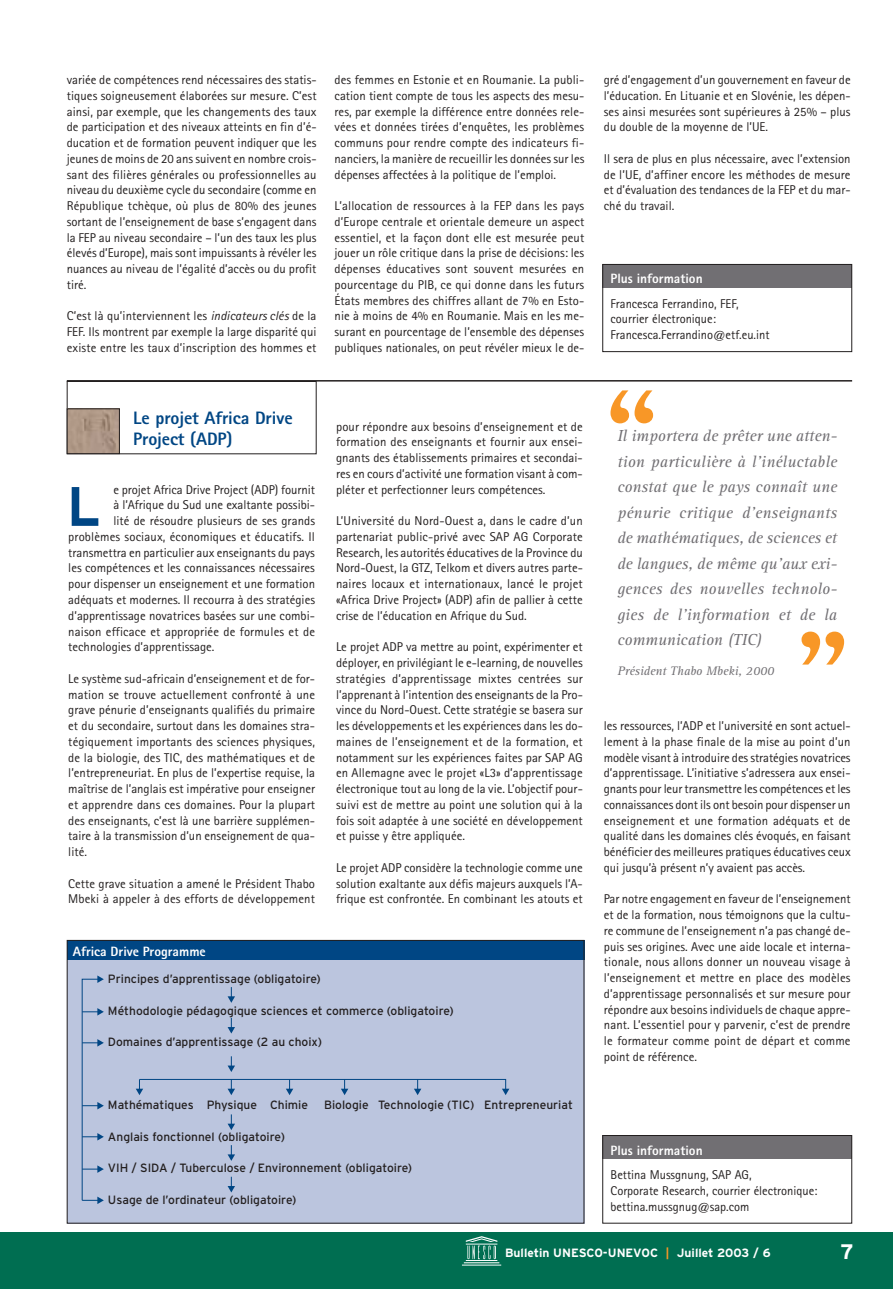
<style>
.page{position:relative;width:893px;height:1289px;background:#fff}
.page>*{position:absolute;margin:0;border:0;box-sizing:border-box;transform-origin:0 0}
.t1{font:700 129.9px "Rotis Serif";color:#f89727}
.t2{font:700 55.5px "Interstate";color:#004684}
.t3{font:700 21px "Interstate";color:#fff}
.t4{font:800 18px/21px "Rotis Sans Serif";letter-spacing:-.005em;color:#004684}
.t5{font:italic 16.5px/25.5px "Rotis Serif";letter-spacing:.01em;color:#716f73;text-align:justify}
.t6{font:800 13.5px "Rotis Sans Serif";color:#fff}
.t7{font:12.75px/15.8px "Rotis Sans Serif";color:#231f1f;text-align:justify}
.t8{font:italic 12.75px "Rotis Serif";color:#716f73}
.t9{font:12px "Interstate";color:#231f1f}
.t10{font:700 12px "Interstate";color:#fff}
.s1{font-style:italic}
.s2{color:#f89727}
</style>
<div class="page">
<div style="left:0;top:1232px;width:892px;height:56px;background:#006e51"></div>
<div style="left:67px;top:381px;width:249px;height:73px;border:1px solid #231f1f"></div>
<img style="left:69px;top:410px;width:49px;height:42px">
<div style="left:67px;top:408px;width:53px;height:46px;border:1px solid #231f1f"></div>
<div style="left:67px;top:940px;width:517px;height:20px;background:#004684"></div>
<div style="left:67px;top:960px;width:517px;height:263px;background:#bbc5de"></div>
<svg style="left:81px;top:975px;width:23px;height:229px"></svg>
<svg style="left:227px;top:1114px;width:8px;height:16px"></svg>
<svg style="left:227px;top:1145px;width:8px;height:15px"></svg>
<svg style="left:227px;top:1176px;width:8px;height:16px"></svg>
<svg style="left:227px;top:1056px;width:8px;height:16px"></svg>
<svg style="left:227px;top:1017px;width:8px;height:16px"></svg>
<svg style="left:227px;top:987px;width:8px;height:15px"></svg>
<svg style="left:136px;top:1078px;width:373px;height:17px"></svg>
<div style="left:67px;top:940px;width:517px;height:283px;border:1px solid #231f1f"></div>
<svg style="left:462px;top:1236px;width:39px;height:29px"></svg>
<hr style="left:67px;top:380px;width:785px;height:1px;background:#231f1f">
<div style="left:602px;top:264px;width:250px;height:23px;background:#716f73"></div>
<div style="left:602px;top:264px;width:250px;height:88px;border:1px solid #231f1f"></div>
<div style="left:602px;top:1135px;width:250px;height:23px;background:#716f73"></div>
<div style="left:602px;top:1135px;width:250px;height:88px;border:1px solid #231f1f"></div>
<p class="t7" style="left:67px;top:73px;width:251px">variée de compétences rend nécessaires des statis&shy;tiques soigneusement élaborées sur mesure. C’est ainsi, par exemple, que les changements des taux de participation et des niveaux atteints en fin d’é&shy;ducation et de formation peuvent indiquer que les jeunes de moins de 20 ans suivent en nombre crois&shy;sant des filières générales ou professionnelles au niveau du deuxième cycle du secondaire (comme en République tchèque, où plus de 80% des jeunes sortant de l’enseignement de base s’engagent dans la FEP au niveau secondaire – l’un des taux les plus élevés d’Europe), mais sont impuissants à révéler les nuances au niveau de l’égalité d’accès ou du profit tiré.</p>
<p class="t7" style="left:67px;top:309px;width:251px">C’est là qu’interviennent les <span class="s1">indicateurs clés</span> de la FEF. Ils montrent par exemple la large disparité qui existe entre les taux d’inscription des hommes et</p>
<p class="t7" style="left:334px;top:73px;width:251px">des femmes en Estonie et en Roumanie. La publi&shy;cation tient compte de tous les aspects des mesu&shy;res, par exemple la différence entre données rele&shy;vées et données tirées d’enquêtes, les problèmes communs pour rendre compte des indicateurs fi&shy;nanciers, la manière de recueillir les données sur les dépenses affectées à la politique de l’emploi.</p>
<p class="t7" style="left:334px;top:199px;width:251px">L’allocation de ressources à la FEP dans les pays d’Europe centrale et orientale demeure un aspect essentiel, et la façon dont elle est mesurée peut jouer un rôle critique dans la prise de décisions: les dépenses éducatives sont souvent mesurées en pourcentage du PIB, ce qui donne dans les futurs États membres des chiffres allant de 7% en Esto&shy;nie à moins de 4% en Roumanie. Mais en les me&shy;surant en pourcentage de l’ensemble des dépenses publiques nationales, on peut révéler mieux le de-</p>
<h3 class="t4" style="left:133px;top:409px;width:161px">Le projet Africa Drive<br>Project (ADP)</h3>
<p class="t7" style="left:113px;top:483px;width:203px">e projet Africa Drive Project (ADP) fournit</p>
<p class="t7" style="left:113px;top:498px;width:203px">à l’Afrique du Sud une exaltante possibi-</p>
<p class="t7" style="left:113px;top:514px;width:203px">lité de résoudre plusieurs de ses grands</p>
<p class="t7" style="left:68px;top:530px;width:248px">problèmes sociaux, économiques et éducatifs. Il</p>
<p class="t7" style="left:68px;top:546px;width:248px">transmettra en particulier aux enseignants du pays</p>
<p class="t7" style="left:68px;top:561px;width:248px">les compétences et les connaissances nécessaires</p>
<p class="t7" style="left:68px;top:577px;width:248px">pour dispenser un enseignement et une formation</p>
<p class="t7" style="left:68px;top:593px;width:248px">adéquats et modernes. Il recourra à des stratégies</p>
<p class="t7" style="left:68px;top:609px;width:248px">d’apprentissage novatrices basées sur une combi-</p>
<p class="t7" style="left:68px;top:624px;width:248px">naison efficace et appropriée de formules et de</p>
<p class="t7" style="left:68px;top:640px;width:148px">technologies d’apprentissage.</p>
<p class="t7" style="left:68px;top:672px;width:248px">Le système sud-africain d’enseignement et de for&shy;mation se trouve actuellement confronté à une grave pénurie d’enseignants qualifiés du primaire et du secondaire, surtout dans les domaines stra&shy;tégiquement importants des sciences physiques, de la biologie, des TIC, des mathématiques et de l’entrepreneuriat. En plus de l’expertise requise, la maîtrise de l’anglais est impérative pour enseigner et apprendre dans ces domaines. Pour la plupart des enseignants, c’est là une barrière supplémen&shy;taire à la transmission d’un enseignement de qua&shy;lité.</p>
<p class="t7" style="left:68px;top:876px;width:248px">Cette grave situation a amené le Président Thabo<br>Mbeki à appeler à des efforts de développement</p>
<h2 class="t2" style="left:67px;top:485px;width:35px">L</h2>
<p class="t6" style="left:73px;top:947px;width:135px">Africa Drive Programme</p>
<p class="t7" style="left:336px;top:420px;width:248px">pour répondre aux besoins d’enseignement et de formation des enseignants et fournir aux ensei&shy;gnants des établissements primaires et secondai&shy;res en cours d’activité une formation visant à com&shy;pléter et perfectionner leurs compétences.</p>
<p class="t7" style="left:336px;top:514px;width:248px">L’Université du Nord-Ouest a, dans le cadre d’un partenariat public-privé avec SAP AG Corporate Research, les autorités éducatives de la Province du Nord-Ouest, la GTZ, Telkom et divers autres parte&shy;naires locaux et internationaux, lancé le projet «Africa Drive Project» (ADP) afin de pallier à cette crise de l’éducation en Afrique du Sud.</p>
<p class="t7" style="left:336px;top:640px;width:248px">Le projet ADP va mettre au point, expérimenter et déployer, en privilégiant le e-learning, de nouvelles stratégies d’apprentissage mixtes centrées sur l’apprenant à l’intention des enseignants de la Pro&shy;vince du Nord-Ouest. Cette stratégie se basera sur les développements et les expériences dans les do&shy;maines de l’enseignement et de la formation, et notamment sur les expériences faites par SAP AG en Allemagne avec le projet «L3» d’apprentissage électronique tout au long de la vie. L’objectif pour&shy;suivi est de mettre au point une solution qui à la fois soit adaptée à une société en développement et puisse y être appliquée.</p>
<p class="t7" style="left:336px;top:861px;width:248px">Le projet ADP considère la technologie comme une solution exaltante aux défis majeurs auxquels l’A&shy;frique est confrontée. En combinant les atouts et</p>
<p class="t9" style="left:108px;top:974px;width:214px">Principes d’apprentissage (obligatoire)</p>
<p class="t9" style="left:108px;top:1006px;width:347px">Méthodologie pédagogique sciences et commerce (obligatoire)</p>
<p class="t9" style="left:108px;top:1037px;width:215px">Domaines d’apprentissage (2 au choix)</p>
<p class="t9" style="left:108px;top:1100px;width:202px">Mathématiques Physique Chimie</p>
<p class="t9" style="left:324px;top:1100px;width:250px">Biologie Technologie (TIC) Entrepreneuriat</p>
<p class="t9" style="left:108px;top:1132px;width:178px">Anglais fonctionnel (obligatoire)</p>
<p class="t9" style="left:108px;top:1163px;width:306px">VIH / SIDA / Tuberculose / Environnement (obligatoire)</p>
<p class="t9" style="left:108px;top:1195px;width:190px">Usage de l’ordinateur (obligatoire)</p>
<p class="t7" style="left:604px;top:73px;width:248px">gré d’engagement d’un gouvernement en faveur de l’éducation. En Lituanie et en Slovénie, les dépen&shy;ses ainsi mesurées sont supérieures à 25% – plus du double de la moyenne de l’UE.</p>
<p class="t7" style="left:604px;top:152px;width:248px">Il sera de plus en plus nécessaire, avec l’extension de l’UE, d’affiner encore les méthodes de mesure et d’évaluation des tendances de la FEP et du mar&shy;ché du travail.</p>
<p class="t6" style="left:610px;top:274px;width:94px">Plus information</p>
<p class="t7" style="left:610px;top:297px;width:160px;text-align:left">Francesca Ferrandino, FEF, courrier électronique:<br>Francesca.Ferrandino@etf.eu.int</p>
<h1 class="t1" style="left:603px;top:388px;width:59px">“</h1>
<p class="t5" style="left:617px;top:424px;width:221px">Il importera de prêter une atten&shy;tion particulière à l’inéluctable constat que le pays connaît une pénurie critique d’enseignants de mathématiques, de sciences et de langues, de même qu’aux exi&shy;gences des nouvelles technolo&shy;gies de l’information et de la communication (TIC)</p>
<p class="t8" style="left:617px;top:666px;width:158px">Président Thabo Mbeki, 2000</p>
<h1 class="t1" style="left:793px;top:629px;width:59px">”</h1>
<p class="t7" style="left:604px;top:719px;width:248px">les ressources, l’ADP et l’université en sont actuel&shy;lement à la phase finale de la mise au point d’un modèle visant à introduire des stratégies novatrices d’apprentissage. L’initiative s’adressera aux ensei&shy;gnants pour leur transmettre les compétences et les connaissances dont ils ont besoin pour dispenser un enseignement et une formation adéquats et de qualité dans les domaines clés évoqués, en faisant bénéficier des meilleures pratiques éducatives ceux qui jusqu’à présent n’y avaient pas accès.</p>
<p class="t7" style="left:604px;top:892px;width:248px">Par notre engagement en faveur de l’enseignement et de la formation, nous témoignons que la cultu&shy;re commune de l’enseignement n’a pas changé de&shy;puis ses origines. Avec une aide locale et interna&shy;tionale, nous allons donner un nouveau visage à l’enseignement et mettre en place des modèles d’apprentissage personnalisés et sur mesure pour répondre aux besoins individuels de chaque appre&shy;nant. L’essentiel pour y parvenir, c’est de prendre le formateur comme point de départ et comme point de référence.</p>
<p class="t6" style="left:610px;top:1145px;width:94px">Plus information</p>
<p class="t7" style="left:610px;top:1168px;width:208px;text-align:left">Bettina Mussgnung, SAP AG,<br>Corporate Research, courrier électronique: bettina.mussgnug@sap.com</p>
<p class="t10" style="left:505px;top:1247px;width:267px">Bulletin UNESCO-UNEVOC <span class="s2">|</span> Juillet 2003 / 6</p>
<h3 class="t3" style="left:840px;top:1243px;width:15px">7</h3>
</div>
